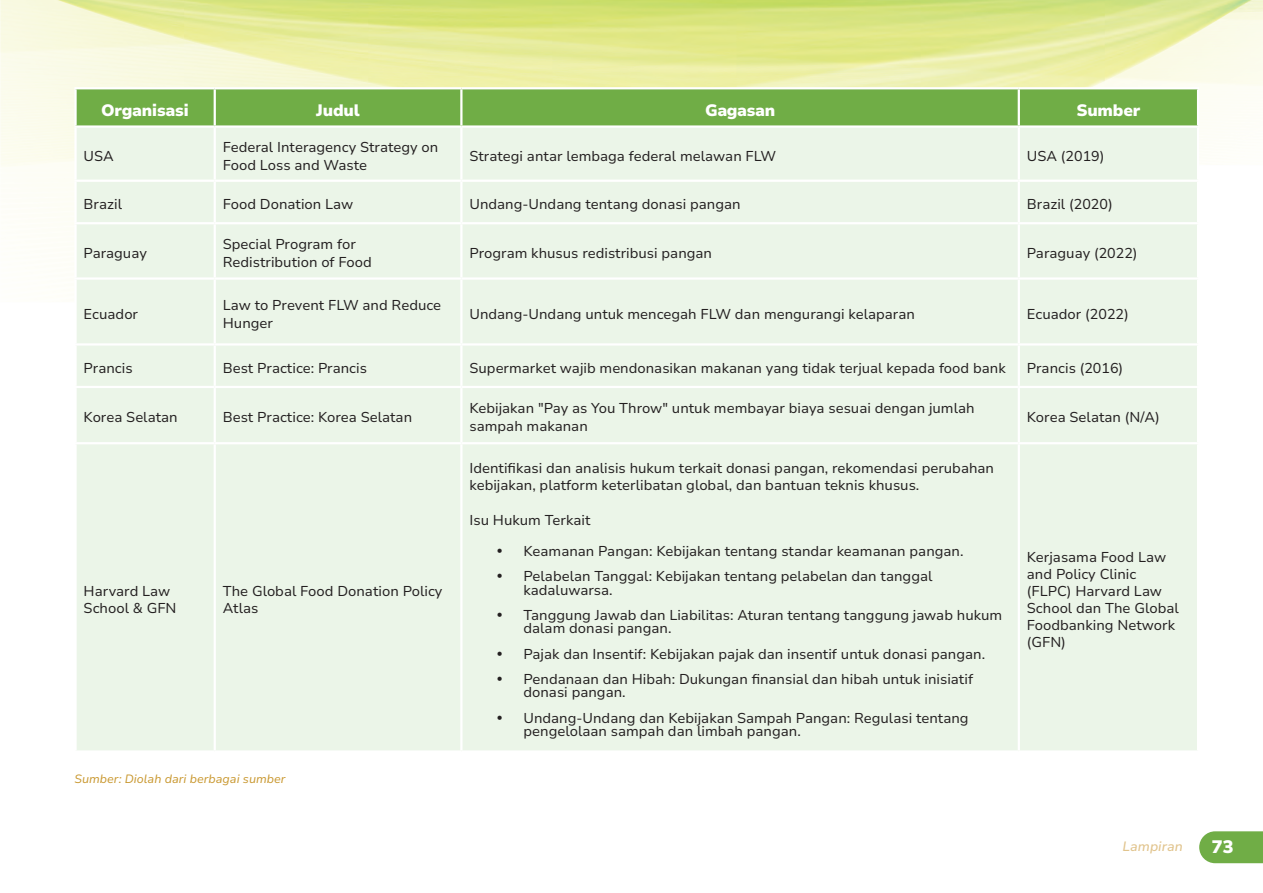
<style>
.page{position:relative;width:1263px;height:893px;background:#fff}
.page>*{position:absolute;margin:0;border:0;box-sizing:border-box;transform-origin:0 0}
.t1{font:900 18px "Nunito Sans 10 pt";color:#fff}
.t2{font:900 16.5px "Nunito Sans 10 pt";letter-spacing:-.01em;color:#fff}
.t3{font:14.25px/17.1px "Nunito Sans 10 pt";color:#231f20}
.t4{font:italic 500 13.5px "Nunito Sans 10 pt";color:#e1c48d}
.t5{font:italic 12px "Nunito Sans 10 pt";color:#c99830}
</style>
<div class="page">
<img style="left:0;top:0;width:1263px;height:225px">
<div style="left:77px;top:89px;width:1120px;height:36px;background:#70ad46"></div>
<div style="left:77px;top:128px;width:1120px;height:258px;background:#ebf5e8"></div>
<div style="left:77px;top:388px;width:1120px;height:362px;background:#ebf5e8"></div>
<hr style="left:74px;top:128px;width:3px;height:52px;background:#fff">
<hr style="left:214px;top:128px;width:2px;height:52px;background:#fff">
<hr style="left:460px;top:128px;width:2px;height:52px;background:#fff">
<hr style="left:1018px;top:128px;width:2px;height:52px;background:#fff">
<hr style="left:1197px;top:128px;width:2px;height:52px;background:#fff">
<hr style="left:74px;top:180px;width:141px;height:2px;background:#fff">
<hr style="left:74px;top:182px;width:3px;height:40px;background:#fff">
<hr style="left:215px;top:180px;width:246px;height:2px;background:#fff">
<hr style="left:214px;top:182px;width:2px;height:40px;background:#fff">
<hr style="left:461px;top:180px;width:558px;height:2px;background:#fff">
<hr style="left:460px;top:182px;width:2px;height:40px;background:#fff">
<hr style="left:1019px;top:180px;width:180px;height:2px;background:#fff">
<hr style="left:1018px;top:182px;width:2px;height:40px;background:#fff">
<hr style="left:1197px;top:182px;width:2px;height:40px;background:#fff">
<hr style="left:74px;top:222px;width:141px;height:2px;background:#fff">
<hr style="left:74px;top:224px;width:3px;height:53px;background:#fff">
<hr style="left:215px;top:222px;width:246px;height:2px;background:#fff">
<hr style="left:214px;top:224px;width:2px;height:53px;background:#fff">
<hr style="left:461px;top:222px;width:558px;height:2px;background:#fff">
<hr style="left:460px;top:224px;width:2px;height:53px;background:#fff">
<hr style="left:1019px;top:222px;width:180px;height:2px;background:#fff">
<hr style="left:1018px;top:224px;width:2px;height:53px;background:#fff">
<hr style="left:1197px;top:224px;width:2px;height:53px;background:#fff">
<hr style="left:74px;top:277px;width:141px;height:3px;background:#fff">
<hr style="left:215px;top:277px;width:246px;height:3px;background:#fff">
<hr style="left:214px;top:280px;width:2px;height:63px;background:#fff">
<hr style="left:461px;top:277px;width:558px;height:3px;background:#fff">
<hr style="left:460px;top:280px;width:2px;height:63px;background:#fff">
<hr style="left:1019px;top:277px;width:180px;height:3px;background:#fff">
<hr style="left:1018px;top:280px;width:2px;height:63px;background:#fff">
<hr style="left:74px;top:343px;width:141px;height:3px;background:#fff">
<hr style="left:215px;top:343px;width:246px;height:3px;background:#fff">
<hr style="left:214px;top:346px;width:2px;height:40px;background:#fff">
<hr style="left:461px;top:343px;width:558px;height:3px;background:#fff">
<hr style="left:460px;top:346px;width:2px;height:40px;background:#fff">
<hr style="left:1019px;top:343px;width:180px;height:3px;background:#fff">
<hr style="left:1018px;top:346px;width:2px;height:40px;background:#fff">
<hr style="left:74px;top:87px;width:141px;height:2px;background:#fff">
<hr style="left:74px;top:89px;width:3px;height:36px;background:#fff">
<hr style="left:215px;top:87px;width:246px;height:2px;background:#fff">
<hr style="left:214px;top:89px;width:2px;height:36px;background:#fff">
<hr style="left:461px;top:87px;width:558px;height:2px;background:#fff">
<hr style="left:460px;top:89px;width:2px;height:36px;background:#fff">
<hr style="left:1019px;top:87px;width:180px;height:2px;background:#fff">
<hr style="left:1018px;top:89px;width:2px;height:36px;background:#fff">
<hr style="left:1197px;top:89px;width:2px;height:36px;background:#fff">
<hr style="left:74px;top:125px;width:141px;height:3px;background:#fff">
<hr style="left:215px;top:125px;width:246px;height:3px;background:#fff">
<hr style="left:461px;top:125px;width:558px;height:3px;background:#fff">
<hr style="left:1019px;top:125px;width:180px;height:3px;background:#fff">
<hr style="left:214px;top:388px;width:2px;height:54px;background:#fff">
<hr style="left:460px;top:388px;width:2px;height:54px;background:#fff">
<hr style="left:1018px;top:388px;width:2px;height:54px;background:#fff">
<hr style="left:74px;top:442px;width:141px;height:2px;background:#fff">
<hr style="left:215px;top:442px;width:246px;height:2px;background:#fff">
<hr style="left:214px;top:444px;width:2px;height:306px;background:#fff">
<hr style="left:461px;top:442px;width:558px;height:2px;background:#fff">
<hr style="left:460px;top:444px;width:2px;height:306px;background:#fff">
<hr style="left:1019px;top:442px;width:180px;height:2px;background:#fff">
<hr style="left:1018px;top:444px;width:2px;height:306px;background:#fff">
<svg style="left:1199px;top:831px;width:64px;height:32px;background:#79b252"></svg>
<svg style="left:498px;top:548px;width:19px;height:9px"></svg>
<svg style="left:498px;top:574px;width:19px;height:8px"></svg>
<svg style="left:498px;top:612px;width:19px;height:9px"></svg>
<svg style="left:498px;top:651px;width:19px;height:8px"></svg>
<svg style="left:498px;top:676px;width:19px;height:9px"></svg>
<svg style="left:498px;top:715px;width:19px;height:8px"></svg>
<p class="t2" style="left:101px;top:98px;width:89px">Organisasi</p>
<p class="t2" style="left:316px;top:98px;width:45px">Judul</p>
<p class="t2" style="left:705px;top:98px;width:72px">Gagasan</p>
<p class="t2" style="left:1076px;top:98px;width:66px">Sumber</p>
<p class="t3" style="left:84px;top:148px;width:32px">USA</p>
<p class="t3" style="left:223px;top:138px;width:217px;line-height:18px">Federal Interagency Strategy on<br>Food Loss and Waste</p>
<p class="t3" style="left:469px;top:148px;width:308px">Strategi antar lembaga federal melawan FLW</p>
<p class="t3" style="left:1027px;top:148px;width:79px">USA (2019)</p>
<p class="t3" style="left:84px;top:195px;width:40px">Brazil</p>
<p class="t3" style="left:223px;top:196px;width:132px">Food Donation Law</p>
<p class="t3" style="left:469px;top:195px;width:273px">Undang-Undang tentang donasi pangan</p>
<p class="t3" style="left:1027px;top:195px;width:87px">Brazil (2020)</p>
<p class="t3" style="left:84px;top:244px;width:65px">Paraguay</p>
<p class="t3" style="left:223px;top:235px;width:150px;line-height:18px">Special Program for<br>Redistribution of Food</p>
<p class="t3" style="left:469px;top:244px;width:244px">Program khusus redistribusi pangan</p>
<p class="t3" style="left:1027px;top:244px;width:112px">Paraguay (2022)</p>
<p class="t3" style="left:84px;top:305px;width:56px">Ecuador</p>
<p class="t3" style="left:223px;top:296px;width:220px;line-height:18px">Law to Prevent FLW and Reduce<br>Hunger</p>
<p class="t3" style="left:469px;top:305px;width:447px">Undang-Undang untuk mencegah FLW dan mengurangi kelaparan</p>
<p class="t3" style="left:1027px;top:305px;width:103px">Ecuador (2022)</p>
<p class="t3" style="left:84px;top:359px;width:51px">Prancis</p>
<p class="t3" style="left:223px;top:359px;width:146px">Best Practice: Prancis</p>
<p class="t3" style="left:469px;top:359px;width:538px">Supermarket wajib mendonasikan makanan yang tidak terjual kepada food bank</p>
<p class="t3" style="left:1027px;top:359px;width:98px">Prancis (2016)</p>
<p class="t3" style="left:84px;top:408px;width:96px">Korea Selatan</p>
<p class="t3" style="left:223px;top:408px;width:191px">Best Practice: Korea Selatan</p>
<p class="t3" style="left:469px;top:399px;width:507px;line-height:18px">Kebijakan "Pay as You Throw" untuk membayar biaya sesuai dengan jumlah sampah makanan</p>
<p class="t3" style="left:1027px;top:409px;width:134px">Korea Selatan (N/A)</p>
<p class="t3" style="left:84px;top:582px;width:94px">Harvard Law<br>School &amp; GFN</p>
<p class="t3" style="left:223px;top:583px;width:221px">The Global Food Donation Policy<br>Atlas</p>
<p class="t5" style="left:74px;top:771px;width:213px">Sumber: Diolah dari berbagai sumber</p>
<p class="t3" style="left:469px;top:460px;width:526px">Identifikasi dan analisis hukum terkait donasi pangan, rekomendasi perubahan kebijakan, platform keterlibatan global, dan bantuan teknis khusus.</p>
<p class="t3" style="left:523px;top:504px;width:442px;line-height:30.6px;text-indent:-54px">Isu Hukum Terkait<br>Keamanan Pangan: Kebijakan tentang standar keamanan pangan.</p>
<p class="t3" style="left:523px;top:569px;width:410px;line-height:13.5px">Pelabelan Tanggal: Kebijakan tentang pelabelan dan tanggal kadaluwarsa.</p>
<p class="t3" style="left:523px;top:608px;width:480px;line-height:13.5px">Tanggung Jawab dan Liabilitas: Aturan tentang tanggung jawab hukum dalam donasi pangan.</p>
<p class="t3" style="left:523px;top:640px;width:463px;line-height:25.2px">Pajak dan Insentif: Kebijakan pajak dan insentif untuk donasi pangan.<br>Pendanaan dan Hibah: Dukungan finansial dan hibah untuk inisiatif</p>
<p class="t3" style="left:523px;top:679px;width:447px;line-height:25.2px">donasi pangan.<br>Undang-Undang dan Kebijakan Sampah Pangan: Regulasi tentang</p>
<p class="t3" style="left:523px;top:722px;width:279px">pengelolaan sampah dan limbah pangan.</p>
<p class="t3" style="left:1027px;top:548px;width:153px">Kerjasama Food Law and Policy Clinic (FLPC) Harvard Law<br>School dan The Global<br>Foodbanking Network (GFN)</p>
<p class="t4" style="left:1122px;top:837px;width:62px">Lampiran</p>
<p class="t1" style="left:1212px;top:834px;width:23px">73</p>
</div>
